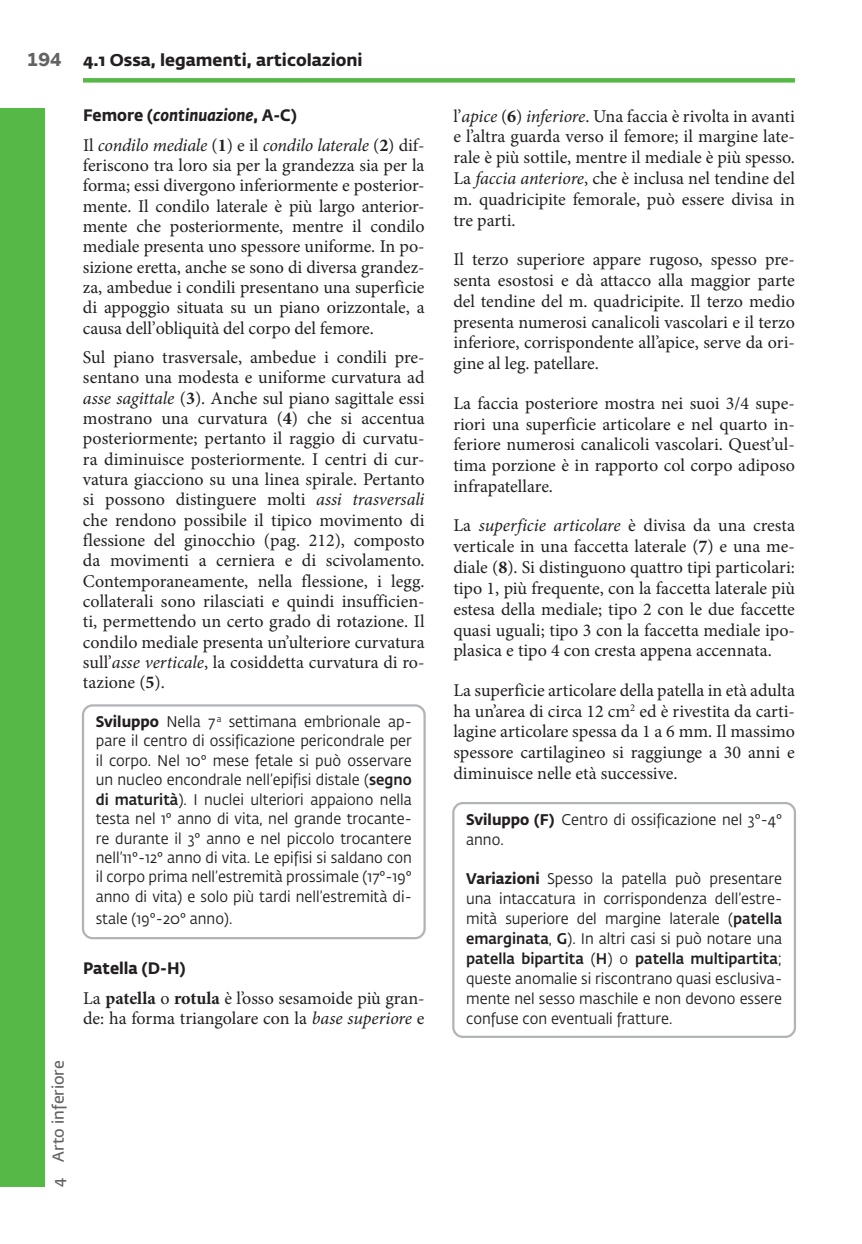
<style>
.page{position:relative;width:862px;height:1244px;background:#fff}
.page>*{position:absolute;margin:0;border:0;box-sizing:border-box;transform-origin:0 0}
.t1{font:18px/20.2px "Minion Pro";color:#231f20;text-align:justify}
.t2{font:700 16.88px "Fedra Sans Pro";color:#231f20}
.t3{font:italic 700 16.43px "Fedra Sans Pro";color:#231f20;scale:.95 1}
.t4{font:700 16.43px "Fedra Sans Pro";color:#231f20;scale:.95 1}
.t5{font:600 15.75px "Fedra Sans Pro";color:#636366}
.t6{font:15.3px/19.3px "Fedra Sans Pro";color:#231f20;text-align:justify;scale:.95 1}
.s1{font-family:"Sole Sans";font-weight:600;font-size:20.25px;color:#636366}
.s2{font-style:normal}
.s3{font-style:italic}
.s4{font-weight:700}
.s5{font-weight:500}
</style>
<div class="page">
<div style="left:0;top:109px;width:45px;height:1077px;background:#56b947"></div>
<div style="left:83px;top:78px;width:711px;height:5px;background:#56b947"></div>
<div style="left:452px;top:802px;width:343px;height:236px;border:2px solid #b2b3b7;border-radius:10px"></div>
<div style="left:82px;top:704px;width:343px;height:235px;border:2px solid #b2b3b7;border-radius:10px"></div>
<p class="t2" style="left:27px;top:47px;width:337px"><span class="s1">194</span> 4.1 Ossa, legamenti, articolazioni</p>
<p class="t5" style="left:47px;top:1186px;width:128px;rotate:-90deg">4 Arto inferiore</p>
<p class="t3" style="left:83px;top:102px;width:226px"><span class="s2">Femore (</span>continuazione<span class="s2">, A-C)</span></p>
<p class="t1" style="left:83px;top:135px;width:343px">Il <span class="s3">condilo mediale</span> (<span class="s4">1</span>) e il <span class="s3">condilo laterale</span> (<span class="s4">2</span>) dif&shy;feriscono tra loro sia per la grandezza sia per la forma; essi divergono inferiormente e posterior&shy;mente. Il condilo laterale è più largo anterior&shy;mente che posteriormente, mentre il condilo mediale presenta uno spessore uniforme. In po&shy;sizione eretta, anche se sono di diversa grandez&shy;za, ambedue i condili presentano una superficie di appoggio situata su un piano orizzontale, a causa dell’obliquità del corpo del femore.</p>
<p class="t1" style="left:83px;top:347px;width:343px">Sul piano trasversale, ambedue i condili pre&shy;sentano una modesta e uniforme curvatura ad <span class="s3">asse sagittale</span> (<span class="s4">3</span>). Anche sul piano sagittale essi mostrano una curvatura (<span class="s4">4</span>) che si accentua posteriormente; pertanto il raggio di curvatu&shy;ra diminuisce posteriormente. I centri di cur&shy;vatura giacciono su una linea spirale. Pertanto si possono distinguere molti <span class="s3">assi trasversali </span>che rendono possibile il tipico movimento di flessione del ginocchio (pag. 212), composto da movimenti a cerniera e di scivolamento.<br>Contemporaneamente, nella flessione, i legg. collaterali sono rilasciati e quindi insufficien&shy;ti, permettendo un certo grado di rotazione. Il condilo mediale presenta un’ulteriore curvatura sull’<span class="s3">asse verticale</span>, la cosiddetta curvatura di ro&shy;tazione (<span class="s4">5</span>).</p>
<p class="t6" style="left:96px;top:711px;width:334px"><span class="s4">Sviluppo</span> Nella 7 <sup>a</sup> settimana embrionale ap&shy;pare il centro di ossificazione pericondrale per il corpo. Nel 10° mese fetale si può osservare un nucleo encondrale nell’epifisi distale (<span class="s5">segno di maturità</span>). I nuclei ulteriori appaiono nella testa nel 1° anno di vita, nel grande trocante&shy;re durante il 3° anno e nel piccolo trocantere nell’11°-12° anno di vita. Le epifisi si saldano con il corpo prima nell’estremità prossimale (17°-19° anno di vita) e solo più tardi nell’estremità di-</p>
<p class="t6" style="left:96px;top:909px;width:145px">stale (19°-20° anno).</p>
<p class="t4" style="left:83px;top:955px;width:109px">Patella (D-H)</p>
<p class="t1" style="left:83px;top:988px;width:343px">La <span class="s4">patella</span> o <span class="s4">rotula</span> è l’osso sesamoide più gran&shy;de: ha forma triangolare con la <span class="s3">base superiore</span> e</p>
<p class="t1" style="left:453px;top:105px;width:343px;line-height:20.9px">l’<span class="s3">apice</span> (<span class="s4">6</span>) <span class="s3">inferiore</span>. Una faccia è rivolta in avanti e l’altra guarda verso il femore; il margine late&shy;rale è più sottile, mentre il mediale è più spesso.<br>La <span class="s3">faccia anteriore</span>, che è inclusa nel tendine del m. quadricipite femorale, può essere divisa in tre parti.</p>
<p class="t1" style="left:453px;top:249px;width:343px;line-height:20.9px">Il terzo superiore appare rugoso, spesso pre&shy;senta esostosi e dà attacco alla maggior parte del tendine del m. quadricipite. Il terzo medio presenta numerosi canalicoli vascolari e il terzo inferiore, corrispondente all’apice, serve da ori&shy;gine al leg. patellare.</p>
<p class="t1" style="left:453px;top:392px;width:343px;line-height:20.9px">La faccia posteriore mostra nei suoi 3/4 supe&shy;riori una superficie articolare e nel quarto in&shy;feriore numerosi canalicoli vascolari. Quest’ul&shy;tima porzione è in rapporto col corpo adiposo infrapatellare.</p>
<p class="t1" style="left:453px;top:515px;width:343px;line-height:20.9px">La <span class="s3">superficie articolare</span> è divisa da una cresta verticale in una faccetta laterale (<span class="s4">7</span>) e una me&shy;diale (<span class="s4">8</span>). Si distinguono quattro tipi particolari: tipo 1, più frequente, con la faccetta laterale più estesa della mediale; tipo 2 con le due faccette quasi uguali; tipo 3 con la faccetta mediale ipo&shy;plasica e tipo 4 con cresta appena accennata.</p>
<p class="t1" style="left:453px;top:680px;width:343px;line-height:20.9px">La superficie articolare della patella in età adulta ha un’area di circa 12 cm<sup>2</sup> ed è rivestita da carti&shy;lagine articolare spessa da 1 a 6 mm. Il massimo spessore cartilagineo si raggiunge a 30 anni e diminuisce nelle età successive.</p>
<p class="t6" style="left:466px;top:809px;width:334px;line-height:20px"><span class="s4">Sviluppo (F)</span> Centro di ossificazione nel 3°-4° anno.</p>
<p class="t6" style="left:466px;top:868px;width:334px;line-height:20px"><span class="s4">Variazioni</span> Spesso la patella può presentare una intaccatura in corrispondenza dell’estre&shy;mità superiore del margine laterale (<span class="s5">patella emarginata</span>, <span class="s5">G</span>). In altri casi si può notare una <span class="s5">patella bipartita</span> (<span class="s5">H</span>) o <span class="s5">patella multipartita</span>; queste anomalie si riscontrano quasi esclusiva&shy;mente nel sesso maschile e non devono essere confuse con eventuali fratture.</p>
</div>
